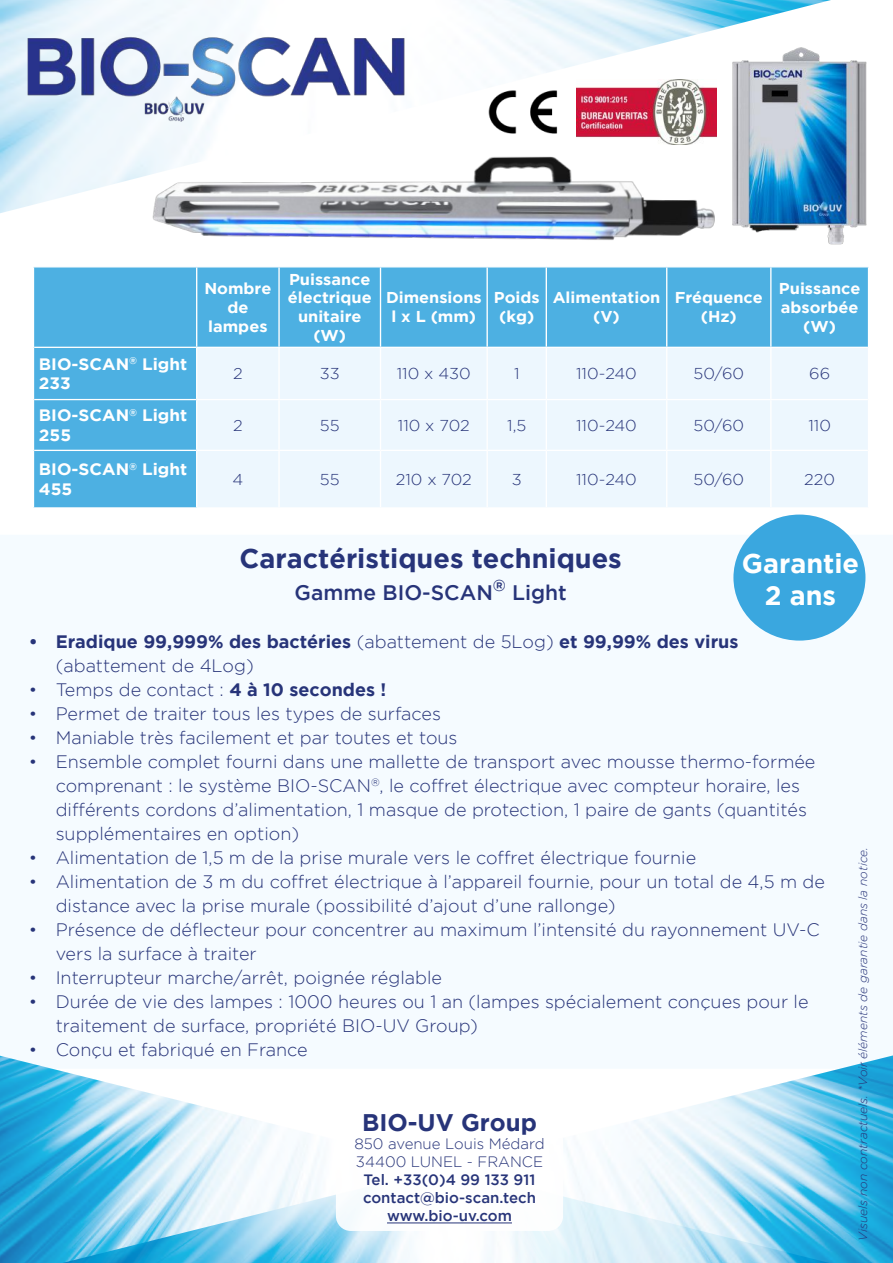
<style>
.page{position:relative;width:893px;height:1263px;background:#fff}
.page>*{position:absolute;margin:0;border:0;box-sizing:border-box;transform-origin:0 0}
.t1{font:700 27px "Gotham";color:#273479}
.t2{font:700 27px/32.4px "Gotham";color:#fff;text-align:center}
.t3{font:700 24px "Gotham";color:#273479}
.t4{font:500 21px "Gotham";color:#273479}
.t5{font:300 18px/24px "Gotham";color:#273479}
.t6{font:700 18px/24px "Gotham";color:#273479}
.t7{font:700 16.5px/19.8px "Gotham";color:#fff;scale:1.04 1}
.t8{font:700 15.75px/18.9px "Gotham";color:#fff;text-align:center;scale:1.04 1}
.t9{font:300 15.75px "Gotham";color:#273479;scale:1.04 1}
.t10{font:500 15px/18px "Gotham";color:#273479;text-align:center}
.t11{font:300 15px/18px "Gotham";color:#273479}
.t12{font:italic 300 12px "Gotham";color:#273479}
.s1{font-weight:300}
.s2{font-weight:700}
</style>
<div class="page">
<img style="left:152px;top:213px;width:539px;height:27px">
<img style="left:0;top:0;width:831px;height:213px">
<img style="left:5px;top:22px;width:419px;height:100px">
<img style="left:0;top:1056px;width:62px;height:207px">
<img style="left:62px;top:1055px;width:830px;height:208px">
<div style="left:733px;top:515px;width:132px;height:126px;background:#3aa7df;border-radius:50%"></div>
<img style="left:691px;top:46px;width:176px;height:199px">
<div style="left:336px;top:1103px;width:227px;height:128px;background:#fff;border-radius:15px"></div>
<hr style="left:387px;top:1223px;width:125px;height:1px;background:#273479">
<div style="left:34px;top:267px;width:833px;height:240px;background:#4db0e2"></div>
<div style="left:197px;top:348px;width:670px;height:159px;background:#edf7fe"></div>
<hr style="left:34px;top:347px;width:163px;height:1px;background:#fff">
<hr style="left:197px;top:347px;width:82px;height:1px;background:#fff">
<hr style="left:279px;top:347px;width:101px;height:1px;background:#fff">
<hr style="left:380px;top:347px;width:107px;height:1px;background:#fff">
<hr style="left:487px;top:347px;width:59px;height:1px;background:#fff">
<hr style="left:546px;top:347px;width:120px;height:1px;background:#fff">
<hr style="left:666px;top:347px;width:104px;height:1px;background:#fff">
<hr style="left:770px;top:347px;width:97px;height:1px;background:#fff">
<hr style="left:34px;top:399px;width:163px;height:1px;background:#fff">
<hr style="left:197px;top:399px;width:82px;height:1px;background:#fff">
<hr style="left:279px;top:399px;width:101px;height:1px;background:#fff">
<hr style="left:380px;top:399px;width:107px;height:1px;background:#fff">
<hr style="left:487px;top:399px;width:59px;height:1px;background:#fff">
<hr style="left:546px;top:399px;width:120px;height:1px;background:#fff">
<hr style="left:666px;top:399px;width:104px;height:1px;background:#fff">
<hr style="left:770px;top:399px;width:97px;height:1px;background:#fff">
<hr style="left:34px;top:450px;width:163px;height:1px;background:#fff">
<hr style="left:197px;top:450px;width:82px;height:1px;background:#fff">
<hr style="left:279px;top:450px;width:101px;height:1px;background:#fff">
<hr style="left:380px;top:450px;width:107px;height:1px;background:#fff">
<hr style="left:487px;top:450px;width:59px;height:1px;background:#fff">
<hr style="left:546px;top:450px;width:120px;height:1px;background:#fff">
<hr style="left:666px;top:450px;width:104px;height:1px;background:#fff">
<hr style="left:770px;top:450px;width:97px;height:1px;background:#fff">
<hr style="left:196px;top:267px;width:1px;height:80px;background:#fff">
<hr style="left:278px;top:267px;width:2px;height:80px;background:#fff">
<hr style="left:380px;top:267px;width:1px;height:80px;background:#fff">
<hr style="left:486px;top:267px;width:2px;height:80px;background:#fff">
<hr style="left:545px;top:267px;width:2px;height:80px;background:#fff">
<hr style="left:666px;top:267px;width:1px;height:80px;background:#fff">
<hr style="left:770px;top:267px;width:1px;height:80px;background:#fff">
<hr style="left:196px;top:348px;width:1px;height:51px;background:#fff">
<hr style="left:278px;top:348px;width:2px;height:51px;background:#fff">
<hr style="left:380px;top:348px;width:1px;height:51px;background:#fff">
<hr style="left:486px;top:348px;width:2px;height:51px;background:#fff">
<hr style="left:545px;top:348px;width:2px;height:51px;background:#fff">
<hr style="left:666px;top:348px;width:1px;height:51px;background:#fff">
<hr style="left:770px;top:348px;width:1px;height:51px;background:#fff">
<hr style="left:196px;top:400px;width:1px;height:50px;background:#fff">
<hr style="left:278px;top:400px;width:2px;height:50px;background:#fff">
<hr style="left:380px;top:400px;width:1px;height:50px;background:#fff">
<hr style="left:486px;top:400px;width:2px;height:50px;background:#fff">
<hr style="left:545px;top:400px;width:2px;height:50px;background:#fff">
<hr style="left:666px;top:400px;width:1px;height:50px;background:#fff">
<hr style="left:770px;top:400px;width:1px;height:50px;background:#fff">
<hr style="left:196px;top:451px;width:1px;height:56px;background:#fff">
<hr style="left:278px;top:451px;width:2px;height:56px;background:#fff">
<hr style="left:380px;top:451px;width:1px;height:56px;background:#fff">
<hr style="left:486px;top:451px;width:2px;height:56px;background:#fff">
<hr style="left:545px;top:451px;width:2px;height:56px;background:#fff">
<hr style="left:666px;top:451px;width:1px;height:56px;background:#fff">
<hr style="left:770px;top:451px;width:1px;height:56px;background:#fff">
<img style="left:576px;top:80px;width:140px;height:65px">
<p class="t8" style="left:204px;top:279px;width:66px">Nombre de lampes</p>
<p class="t8" style="left:288px;top:269px;width:82px">Puissance électrique unitaire (W)</p>
<p class="t8" style="left:386px;top:288px;width:93px">Dimensions l x L (mm)</p>
<p class="t8" style="left:494px;top:288px;width:46px">Poids (kg)</p>
<p class="t8" style="left:552px;top:288px;width:105px">Alimentation (V)</p>
<p class="t8" style="left:674px;top:288px;width:86px">Fréquence (Hz)</p>
<p class="t8" style="left:779px;top:279px;width:80px">Puissance absorbée (W)</p>
<p class="t7" style="left:39px;top:353px;width:144px">BIO-SCAN<sup>®</sup> Light<br>233</p>
<p class="t9" style="left:233px;top:365px;width:11px">2</p>
<p class="t9" style="left:320px;top:365px;width:21px">33</p>
<p class="t9" style="left:397px;top:365px;width:73px">110 x 430</p>
<p class="t9" style="left:514px;top:365px;width:7px">1</p>
<p class="t9" style="left:576px;top:365px;width:60px">110-240</p>
<p class="t9" style="left:693px;top:365px;width:50px">50/60</p>
<p class="t9" style="left:809px;top:365px;width:22px">66</p>
<p class="t7" style="left:39px;top:405px;width:144px">BIO-SCAN<sup>®</sup> Light<br>255</p>
<p class="t9" style="left:233px;top:417px;width:11px">2</p>
<p class="t9" style="left:320px;top:417px;width:20px">55</p>
<p class="t9" style="left:398px;top:417px;width:71px">110 x 702</p>
<p class="t9" style="left:507px;top:417px;width:20px">1,5</p>
<p class="t9" style="left:576px;top:417px;width:60px">110-240</p>
<p class="t9" style="left:693px;top:417px;width:50px">50/60</p>
<p class="t9" style="left:808px;top:417px;width:23px">110</p>
<p class="t7" style="left:39px;top:459px;width:144px">BIO-SCAN<sup>®</sup> Light<br>455</p>
<p class="t9" style="left:232px;top:471px;width:12px">4</p>
<p class="t9" style="left:320px;top:471px;width:20px">55</p>
<p class="t9" style="left:396px;top:471px;width:75px">210 x 702</p>
<p class="t9" style="left:511px;top:471px;width:11px">3</p>
<p class="t9" style="left:576px;top:471px;width:60px">110-240</p>
<p class="t9" style="left:693px;top:471px;width:50px">50/60</p>
<p class="t9" style="left:804px;top:471px;width:31px">220</p>
<h1 class="t1" style="left:239px;top:543px;width:384px">Caractéristiques techniques</h1>
<p class="t4" style="left:294px;top:581px;width:274px">Gamme BIO-SCAN<sup>®</sup> Light</p>
<p class="t6" style="left:56px;top:629px;width:684px;text-indent:-27px">• Eradique 99,999% des bactéries <span class="s1">(abattement de 5Log)</span> et 99,99% des virus <span class="s1">(abattement de 4Log)</span></p>
<p class="t5" style="left:29px;top:677px;width:359px">• Temps de contact : <span class="s2">4 à 10 secondes !</span></p>
<p class="t5" style="left:29px;top:701px;width:414px">• Permet de traiter tous les types de surfaces</p>
<p class="t5" style="left:29px;top:725px;width:430px">• Maniable très facilement et par toutes et tous</p>
<p class="t5" style="left:56px;top:749px;width:761px;text-indent:-27px">• Ensemble complet fourni dans une mallette de transport avec mousse thermo-formée comprenant : le système BIO-SCAN<sup>®</sup>, le coffret électrique avec compteur horaire, les différents cordons d’alimentation, 1 masque de protection, 1 paire de gants (quantités supplémentaires en option)</p>
<p class="t5" style="left:29px;top:845px;width:669px">• Alimentation de 1,5 m de la prise murale vers le coffret électrique fournie</p>
<p class="t5" style="left:56px;top:869px;width:770px;text-indent:-27px">• Alimentation de 3 m du coffret électrique à l’appareil fournie, pour un total de 4,5 m de distance avec la prise murale (possibilité d’ajout d’une rallonge)</p>
<p class="t5" style="left:56px;top:917px;width:765px;text-indent:-27px">• Présence de déflecteur pour concentrer au maximum l’intensité du rayonnement UV-C vers la surface à traiter</p>
<p class="t5" style="left:29px;top:965px;width:415px">• Interrupteur marche/arrêt, poignée réglable</p>
<p class="t5" style="left:56px;top:989px;width:754px;text-indent:-27px">• Durée de vie des lampes : 1000 heures ou 1 an (lampes spécialement conçues pour le traitement de surface, propriété BIO-UV Group)</p>
<p class="t5" style="left:29px;top:1037px;width:280px">• Conçu et fabriqué en France</p>
<h1 class="t2" style="left:741px;top:547px;width:119px">Garantie<br>2 ans</h1>
<p class="t12" style="left:856px;top:1241px;width:395px;rotate:-90deg">Visuels non contractuels. *Voir éléments de garantie dans la notice.</p>
<h2 class="t3" style="left:362px;top:1109px;width:176px">BIO-UV Group</h2>
<p class="t11" style="left:354px;top:1134px;width:192px">850 avenue Louis Médard<br>34400 LUNEL - FRANCE</p>
<p class="t10" style="left:363px;top:1170px;width:174px">Tel. +33(0)4 99 133 911 contact@bio-scan.tech www.bio-uv.com</p>
</div>
